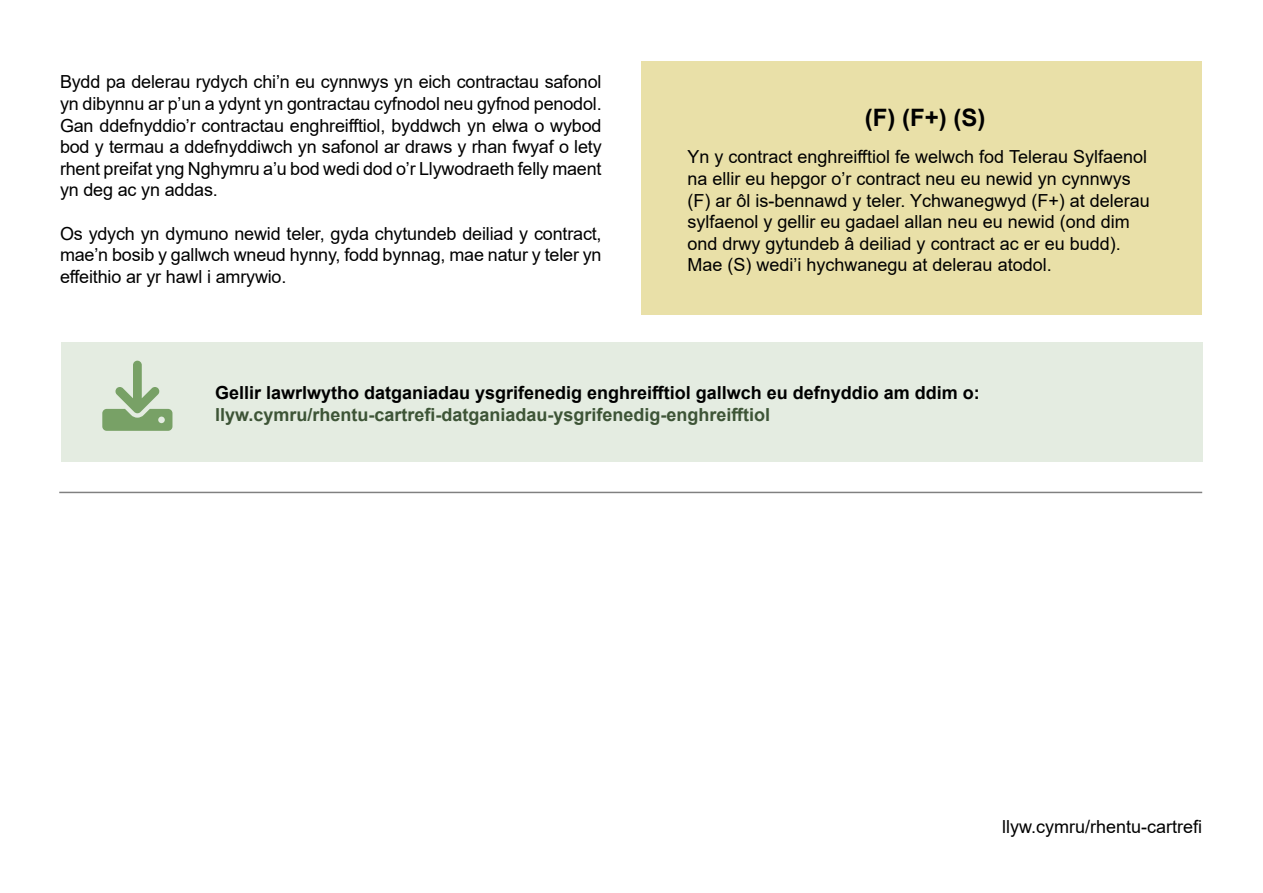
<style>
.page{position:relative;width:1263px;height:893px;background:#fff}
.page>*{position:absolute;margin:0;border:0;box-sizing:border-box;transform-origin:0 0}
.t1{font:700 24px "Arial";color:#000}
.t2{font:18px/21.6px "Arial";color:#000;text-align:justify}
.t3{font:700 18px "Arial";color:#000}
.t4{font:700 18px "Arial";color:#3d5436}
</style>
<div class="page">
<div style="left:641px;top:61px;width:561px;height:254px;background:#e9e0a8"></div>
<hr style="left:59px;top:492px;width:1143px;height:1px;background:#000">
<div style="left:62px;top:342px;width:1141px;height:120px;background:#e4ece1"></div>
<svg style="left:102px;top:361px;width:70px;height:70px"></svg>
<p class="t2" style="left:60px;top:71px;width:543px">Bydd pa delerau rydych chi’n eu cynnwys yn eich contractau safonol yn dibynnu ar p’un a ydynt yn gontractau cyfnodol neu gyfnod penodol.<br>Gan ddefnyddio’r contractau enghreifftiol, byddwch yn elwa o wybod bod y termau a ddefnyddiwch yn safonol ar draws y rhan fwyaf o lety rhent preifat yng Nghymru a’u bod wedi dod o’r Llywodraeth felly maent yn deg ac yn addas.</p>
<p class="t2" style="left:60px;top:222px;width:543px">Os ydych yn dymuno newid teler, gyda chytundeb deiliad y contract, mae’n bosib y gallwch wneud hynny, fodd bynnag, mae natur y teler yn effeithio ar yr hawl i amrywio.</p>
<h1 class="t1" style="left:865px;top:101px;width:122px">(F) (F+) (S)</h1>
<p class="t2" style="left:687px;top:146px;width:464px;text-align:left">Yn y contract enghreifftiol fe welwch fod Telerau Sylfaenol na ellir eu hepgor o’r contract neu eu newid yn cynnwys (F) ar ôl is-bennawd y teler. Ychwanegwyd (F+) at delerau sylfaenol y gellir eu gadael allan neu eu newid (ond dim ond drwy gytundeb â deiliad y contract ac er eu budd).<br>Mae (S) wedi’i hychwanegu at delerau atodol.</p>
<p class="t3" style="left:215px;top:380px;width:766px">Gellir lawrlwytho datganiadau ysgrifenedig enghreifftiol gallwch eu defnyddio am ddim o:</p>
<p class="t4" style="left:215px;top:401px;width:556px">llyw.cymru/rhentu-cartrefi-datganiadau-ysgrifenedig-enghreifftiol</p>
<p class="t2" style="left:1002px;top:816px;width:202px">llyw.cymru/rhentu-cartrefi</p>
</div>
